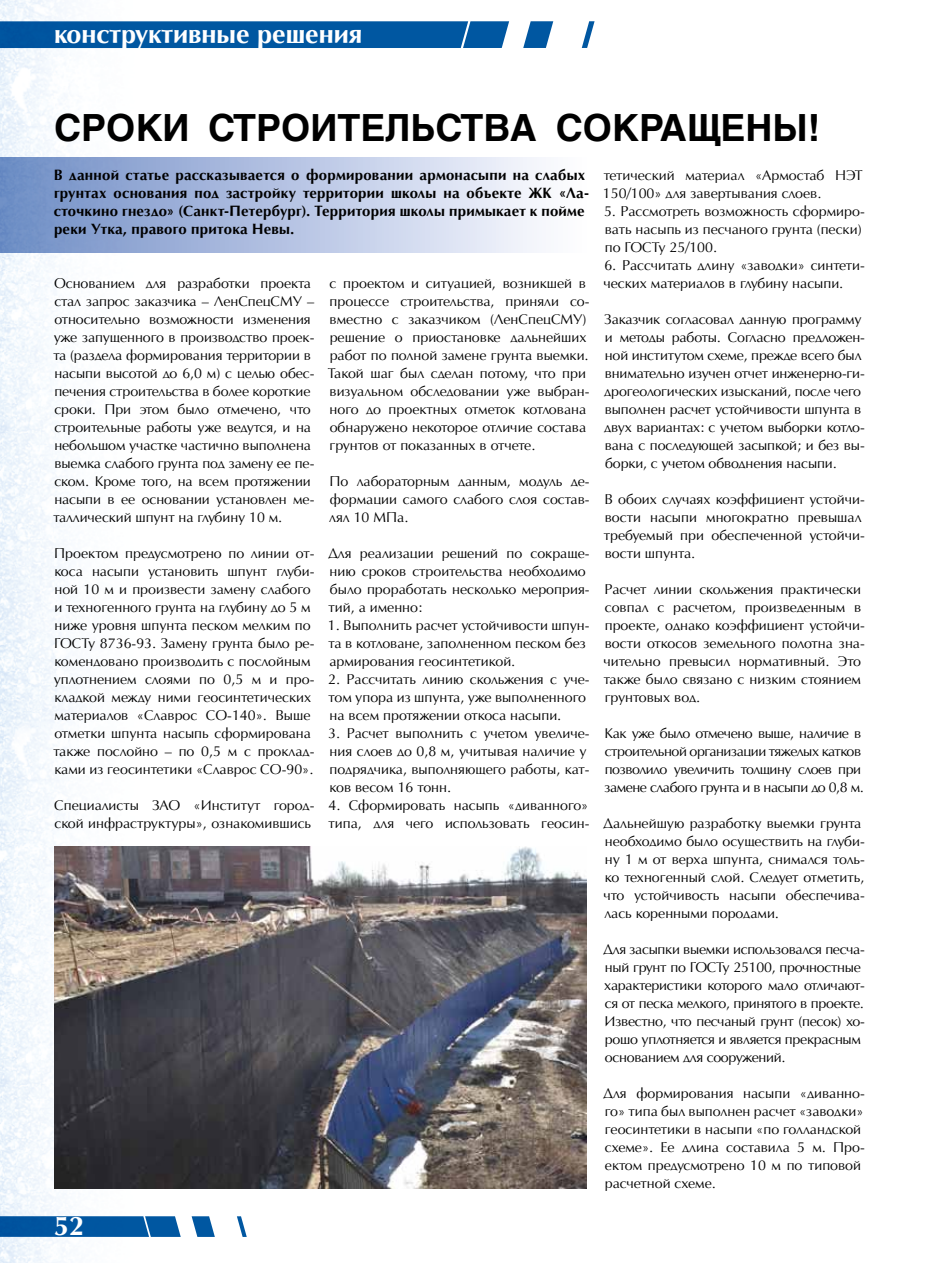
<style>
.page{position:relative;width:936px;height:1263px;background:#fff}
.page>*{position:absolute;margin:0;border:0;box-sizing:border-box;transform-origin:0 0}
.t1{font:700 37.5px "AG Helvetica";color:#000}
.t2{font:700 27px "AG Opus High Resolution";color:#fff}
.t3{font:700 15px/18px "AG Opus High Resolution";letter-spacing:.02em;color:#000}
.t4{font:14.25px/18px "AG Opus High Resolution";color:#000}
.t5{font:14.25px/18px "AG Opus High Resolution";letter-spacing:-.02em;color:#000}
.t6{font:14.25px/18px "AG Opus High Resolution";letter-spacing:-.03em;color:#000}
</style>
<div class="page">
<img style="left:0;top:0;width:145px;height:1263px">
<svg style="left:0;top:21px;width:594px;height:27px;background:#1d69ab"></svg>
<svg style="left:0;top:1216px;width:247px;height:21px"></svg>
<div style="left:0;top:157px;width:586px;height:95px;background:linear-gradient(to right,#6e8cc5,#fffeff)"></div>
<img style="left:54px;top:846px;width:532px;height:342px">
<h2 class="t2" style="left:54px;top:18px;width:310px">конструктивные решения</h2>
<h1 class="t1" style="left:54px;top:107px;width:767px">Сроки строительства сокращены!</h1>
<p class="t3" style="left:54px;top:166px;width:536px">В данной статье рассказывается о формировании армонасыпи на слабых грунтах основания под застройку территории школы на объекте ЖК «Ла&shy;сточкино гнездо» (Санкт-Петербург). Территория школы примыкает к пойме реки Утка, правого притока Невы.</p>
<p class="t4" style="left:53px;top:274px;width:262px">Основанием для разработки проекта стал запрос заказчика – ЛенСпецСМУ – относительно возможности изменения уже запущенного в производство проек&shy;та (раздела формирования территории в насыпи высотой до 6,0 м) с целью обес&shy;печения строительства в более короткие сроки. При этом было отмечено, что строительные работы уже ведутся, и на небольшом участке частично выполнена выемка слабого грунта под замену ее пе&shy;ском. Кроме того, на всем протяжении насыпи в ее основании установлен ме&shy;таллический шпунт на глубину 10 м.</p>
<p class="t4" style="left:53px;top:544px;width:262px">Проектом предусмотрено по линии от&shy;коса насыпи установить шпунт глуби&shy;ной 10 м и произвести замену слабого и техногенного грунта на глубину до 5 м ниже уровня шпунта песком мелким по ГОСТу 8736-93. Замену грунта было ре&shy;комендовано производить с послойным уплотнением слоями по 0,5 м и про&shy;кладкой между ними геосинтетических материалов «Славрос СО-140». Выше отметки шпунта насыпь сформирована также послойно – по 0,5 м с проклад&shy;ками из геосинтетики «Славрос СО-90».</p>
<p class="t4" style="left:54px;top:796px;width:262px">Специалисты ЗАО «Институт город&shy;ской инфраструктуры», ознакомившись</p>
<p class="t4" style="left:327px;top:274px;width:263px">с проектом и ситуацией, возникшей в процессе строительства, приняли со&shy;вместно с заказчиком (ЛенСпецСМУ) решение о приостановке дальнейших работ по полной замене грунта выемки.<br>Такой шаг был сделан потому, что при визуальном обследовании уже выбран&shy;ного до проектных отметок котлована обнаружено некоторое отличие состава грунтов от показанных в отчете.</p>
<p class="t4" style="left:329px;top:472px;width:262px;text-align:justify">По лабораторным данным, модуль де&shy;формации самого слабого слоя состав&shy;лял 10 МПа.</p>
<p class="t4" style="left:328px;top:544px;width:263px">Для реализации решений по сокраще&shy;нию сроков строительства необходимо было проработать несколько мероприя&shy;тий, а именно:</p>
<p class="t4" style="left:328px;top:616px;width:263px">1. Выполнить расчет устойчивости шпун&shy;та в котловане, заполненном песком без армирования геосинтетикой.</p>
<p class="t4" style="left:328px;top:670px;width:263px">2. Рассчитать линию скольжения с уче&shy;том упора из шпунта, уже выполненного на всем протяжении откоса насыпи.</p>
<p class="t4" style="left:328px;top:724px;width:263px">3. Расчет выполнить с учетом увеличе&shy;ния слоев до 0,8 м, учитывая наличие у подрядчика, выполняющего работы, кат&shy;ков весом 16 тонн.</p>
<p class="t4" style="left:328px;top:796px;width:263px">4. Сформировать насыпь «диванного» типа, для чего использовать геосин-</p>
<h2 class="t2" style="left:54px;top:1210px;width:32px">52</h2>
<p class="t4" style="left:603px;top:166px;width:261px">тетический материал «Армостаб НЭТ<br>150/100» для завертывания слоев.</p>
<p class="t4" style="left:604px;top:202px;width:262px">5. Рассмотреть возможность сформиро&shy;вать насыпь из песчаного грунта (пески) по ГОСТу 25/100.</p>
<p class="t4" style="left:603px;top:256px;width:263px">6. Рассчитать длину «заводки» синтети&shy;ческих материалов в глубину насыпи.</p>
<p class="t4" style="left:604px;top:310px;width:262px">Заказчик согласовал данную программу и методы работы. Согласно предложен&shy;ной институтом схеме, прежде всего был внимательно изучен отчет инженерно-ги&shy;дрогеологических изысканий, после чего выполнен расчет устойчивости шпунта в двух вариантах: с учетом выборки котло&shy;вана с последующей засыпкой; и без вы&shy;борки, с учетом обводнения насыпи.</p>
<p class="t4" style="left:603px;top:490px;width:262px">В обоих случаях коэффициент устойчи&shy;вости насыпи многократно превышал требуемый при обеспеченной устойчи&shy;вости шпунта.</p>
<p class="t4" style="left:603px;top:580px;width:263px">Расчет линии скольжения практически совпал с расчетом, произведенным в проекте, однако коэффициент устойчи&shy;вости откосов земельного полотна зна&shy;чительно превысил нормативный. Это также было связано с низким стоянием грунтовых вод.</p>
<p class="t6" style="left:604px;top:724px;width:261px">Как уже было отмечено выше, наличие в строительной организации тяжелых катков позволило увеличить толщину слоев при замене слабого грунта и в насыпи до 0,8 м.</p>
<p class="t4" style="left:603px;top:814px;width:263px">Дальнейшую разработку выемки грунта необходимо было осуществить на глуби&shy;ну 1 м от верха шпунта, снимался толь&shy;ко техногенный слой. Следует отметить, что устойчивость насыпи обеспечива&shy;лась коренными породами.</p>
<p class="t5" style="left:603px;top:940px;width:263px">Для засыпки выемки использовался песча&shy;ный грунт по ГОСТу 25100, прочностные характеристики которого мало отличают&shy;ся от песка мелкого, принятого в проекте.<br>Известно, что песчаный грунт (песок) хо&shy;рошо уплотняется и является прекрасным основанием для сооружений.</p>
<p class="t4" style="left:603px;top:1084px;width:263px">Для формирования насыпи «диванно&shy;го» типа был выполнен расчет «заводки» геосинтетики в насыпи «по голландской схеме». Ее длина составила 5 м. Про&shy;ектом предусмотрено 10 м по типовой расчетной схеме.</p>
</div>
